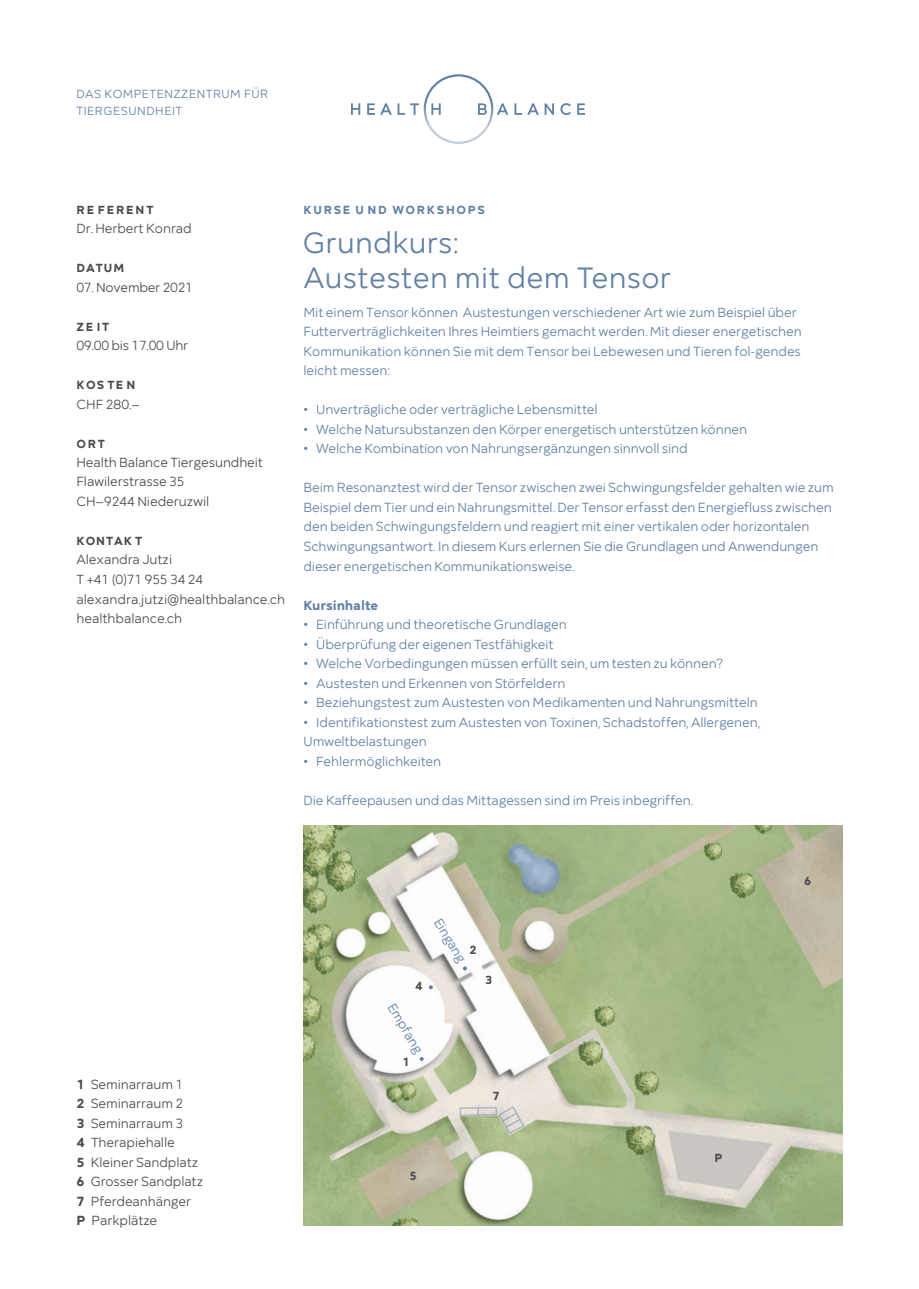
<style>
.page{position:relative;width:919px;height:1289px;background:#fff}
.page>*{position:absolute;margin:0;border:0;box-sizing:border-box;transform-origin:0 0}
.t1{font:30px/35.2px "Mirai";letter-spacing:.005em;color:#6180a4}
.t2{font:13.5px/19.5px "Mirai";letter-spacing:-.01em;color:#6180a4}
.t3{font:13.5px/19.5px "Mirai";letter-spacing:-.005em;color:#4b4c4d}
.t4{font:700 13.5px "Mirai";letter-spacing:-.005em;color:#6180a4}
.t5{font:12px/16.5px "Mirai";letter-spacing:.035em;color:#6180a4}
.t6{font:700 12px "Mirai";letter-spacing:.105em;color:#4b4c4d}
.t7{font:700 12px "Mirai";letter-spacing:.145em;color:#6180a4}
.t8{font:700 12px "Mirai";letter-spacing:.16em;color:#4b4c4d}
.s1{font-weight:700}
</style>
<div class="page">
<img style="left:303px;top:825px;width:539px;height:400px">
<svg style="left:419px;top:1056px;width:4px;height:4px"></svg>
<svg style="left:463px;top:966px;width:4px;height:4px"></svg>
<svg style="left:429px;top:985px;width:4px;height:4px"></svg>
<svg style="left:351px;top:103px;width:9px;height:12px"></svg>
<svg style="left:367px;top:74px;width:141px;height:70px"></svg>
<svg style="left:514px;top:103px;width:40px;height:12px"></svg>
<svg style="left:560px;top:103px;width:11px;height:12px"></svg>
<svg style="left:577px;top:103px;width:8px;height:12px"></svg>
<p class="t5" style="left:76px;top:85px;width:193px">DAS KOMPETENZZENTRUM FÜR<br>TIERGESUNDHEIT</p>
<p class="t8" style="left:76px;top:200px;width:78px">RE FERENT</p>
<p class="t3" style="left:76px;top:217px;width:117px">Dr. Herbert Konrad</p>
<p class="t6" style="left:76px;top:258px;width:49px">DATUM</p>
<p class="t3" style="left:76px;top:276px;width:118px">07. November 2021</p>
<p class="t6" style="left:76px;top:317px;width:34px">ZE IT</p>
<p class="t3" style="left:76px;top:334px;width:113px">09.00 bis 17.00 Uhr</p>
<p class="t6" style="left:76px;top:375px;width:60px">KOS TE N</p>
<p class="t3" style="left:76px;top:393px;width:65px">CHF 280.–</p>
<p class="t6" style="left:76px;top:434px;width:30px">ORT</p>
<p class="t3" style="left:76px;top:451px;width:188px">Health Balance Tiergesundheit<br>Flawilerstrasse 35<br>CH–9244 Niederuzwil</p>
<p class="t6" style="left:76px;top:531px;width:67px">KONTAK T</p>
<p class="t3" style="left:76px;top:548px;width:210px">Alexandra Jutzi<br>T +41 (0)71 955 34 24 alexandra.jutzi@healthbalance.ch healthbalance.ch</p>
<p class="t7" style="left:303px;top:200px;width:183px">KURSE U ND WORKSHOPS</p>
<h1 class="t1" style="left:303px;top:223px;width:370px">Grundkurs:<br>Austesten mit dem Tensor</h1>
<p class="t2" style="left:303px;top:301px;width:500px">Mit einem Tensor können Austestungen verschiedener Art wie zum Beispiel über Futterverträglichkeiten Ihres Heimtiers gemacht werden. Mit dieser energetischen Kommunikation können Sie mit dem Tensor bei Lebewesen und Tieren fol-gendes leicht messen:</p>
<p class="t2" style="left:303px;top:399px;width:296px">• Unverträgliche oder verträgliche Lebensmittel</p>
<p class="t2" style="left:303px;top:418px;width:445px">• Welche Natursubstanzen den Körper energetisch unterstützen können</p>
<p class="t2" style="left:303px;top:438px;width:386px">• Welche Kombination von Nahrungsergänzungen sinnvoll sind</p>
<p class="t2" style="left:303px;top:477px;width:531px">Beim Resonanztest wird der Tensor zwischen zwei Schwingungsfelder gehalten wie zum Beispiel dem Tier und ein Nahrungsmittel. Der Tensor erfasst den Energiefluss zwischen den beiden Schwingungsfeldern und reagiert mit einer vertikalen oder horizontalen Schwingungsantwort. In diesem Kurs erlernen Sie die Grundlagen und Anwendungen dieser energetischen Kommunikationsweise.</p>
<p class="t4" style="left:303px;top:594px;width:76px">Kursinhalte</p>
<p class="t2" style="left:303px;top:613px;width:265px">• Einführung und theoretische Grundlagen</p>
<p class="t2" style="left:303px;top:633px;width:251px">• Überprüfung der eigenen Testfähigkeit</p>
<p class="t2" style="left:303px;top:652px;width:421px">• Welche Vorbedingungen müssen erfüllt sein, um testen zu können?</p>
<p class="t2" style="left:303px;top:672px;width:263px">• Austesten und Erkennen von Störfeldern</p>
<p class="t2" style="left:303px;top:691px;width:456px">• Beziehungstest zum Austesten von Medikamenten und Nahrungsmitteln</p>
<p class="t2" style="left:303px;top:711px;width:458px">• Identifikationstest zum Austesten von Toxinen, Schadstoffen, Allergenen,<br>Umweltbelastungen</p>
<p class="t2" style="left:303px;top:750px;width:139px">• Fehlermöglichkeiten</p>
<p class="t2" style="left:303px;top:789px;width:391px">Die Kaffeepausen und das Mittagessen sind im Preis inbegriffen.</p>
<p class="t3" style="left:77px;top:1073px;width:128px"><span class="s1">1</span> Seminarraum 1<br><span class="s1">2</span> Seminarraum 2<br><span class="s1">3</span> Seminarraum 3<br><span class="s1">4</span> Therapiehalle<br><span class="s1">5</span> Kleiner Sandplatz<br><span class="s1">6</span> Grosser Sandplatz<br><span class="s1">7</span> Pferdeanhänger<br><span class="s1">P</span> Parkplätze</p>
<p class="t6" style="left:415px;top:976px;width:9px">4</p>
<p class="t2" style="left:400px;top:998px;width:57px;rotate:59deg">Empfang</p>
<p class="t6" style="left:402px;top:1051px;width:9px">1</p>
<p class="t2" style="left:447px;top:913px;width:51px;rotate:59deg">Eingang</p>
<p class="t6" style="left:469px;top:940px;width:9px">2</p>
<p class="t6" style="left:485px;top:970px;width:9px">3</p>
<p class="t6" style="left:492px;top:1085px;width:9px">7</p>
<p class="t6" style="left:409px;top:1166px;width:9px">5</p>
<p class="t6" style="left:804px;top:871px;width:9px">6</p>
<p class="t6" style="left:714px;top:1147px;width:9px">P</p>
</div>
